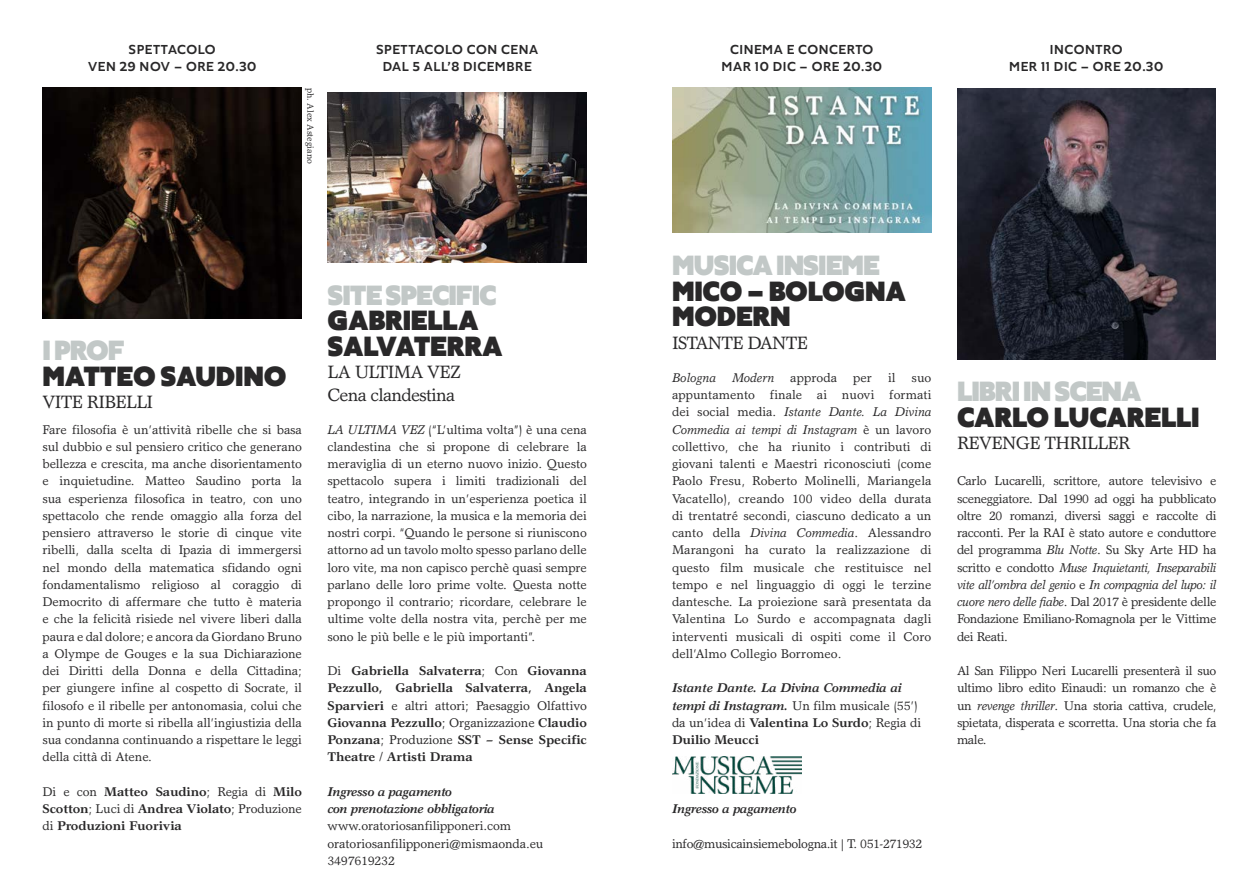
<style>
.page{position:relative;width:1259px;height:893px;background:#fff}
.page>*{position:absolute;margin:0;border:0;box-sizing:border-box;transform-origin:0 0}
.TITOLO_EVENTO{font:800 25.5px/25.5px "Agile Sans";letter-spacing:-.01em;color:#292829}
.TITOLO_EVENTO-2{font:800 25.5px/25.5px "Agile Sans";letter-spacing:-.04em;color:#292829}
.TITOLO_EVENTO-3{font:800 25.5px "Agile Sans";letter-spacing:-.04em;color:#c2c8c7}
.TITOLO_EVENTO-4{font:18px "Garth Graphic";letter-spacing:-.04em;color:#292829}
.BOLD_FIRMA_EVENTO{font:12.75px/17.2px "Garth Graphic";letter-spacing:-.01em;color:#292829;text-align:justify}
.TESTO_EVENTO{font:12.75px/17.2px "Garth Graphic";letter-spacing:-.03em;color:#292829;text-align:justify}
.BOLD_FIRMA_EVENTO-2{font:700 12.75px/17.2px "Garth Graphic";letter-spacing:-.01em;color:#292829;text-align:justify}
.BOLD_FIRMA_EVENTO-3{font:italic 700 12.75px/17.2px "Garth Graphic";letter-spacing:-.01em;color:#292829}
.TESTO_EVENTO-2{font:italic 700 12.75px "Garth Graphic";letter-spacing:-.03em;color:#292829}
.BOLD_FIRMA_EVENTO-4{font:italic 12.75px "Garth Graphic";color:#292829}
.TIPOLOGIA_EVENTO___DATA{font:500 12px "Agile Sans";letter-spacing:.05em;color:#292829}
.TESTO_EVENTO-3{font:9px "Garth Graphic";color:#292829}
.s1{font-weight:400}
.s2{color:#c2c8c7}
.s3{font-style:italic}
.s4{font-weight:400;font-style:normal}
.s5{font-style:normal}
</style>
<div class="page">
<img style="left:327px;top:93px;width:260px;height:169px">
<img style="left:43px;top:88px;width:259px;height:231px">
<img style="left:957px;top:89px;width:259px;height:270px">
<img style="left:672px;top:88px;width:259px;height:145px">
<img style="left:672px;top:757px;width:129px;height:36px">
<p class="TIPOLOGIA_EVENTO___DATA" style="left:129px;top:41px;width:88px">SPETTACOLO</p>
<p class="TIPOLOGIA_EVENTO___DATA" style="left:88px;top:58px;width:170px">VEN 29 NOV – ORE 20.30</p>
<p class="TESTO_EVENTO-3" style="left:316px;top:88px;width:78px;rotate:90deg">ph. Alex Astegiano</p>
<p class="TIPOLOGIA_EVENTO___DATA" style="left:376px;top:41px;width:163px">SPETTACOLO CON CENA</p>
<p class="TIPOLOGIA_EVENTO___DATA" style="left:383px;top:58px;width:150px">DAL 5 ALL’8 DICEMBRE</p>
<p class="TITOLO_EVENTO-3" style="left:43px;top:332px;width:83px">I PROF</p>
<p class="TITOLO_EVENTO" style="left:43px;top:364px;width:245px">MATTEO SAUDINO</p>
<p class="TITOLO_EVENTO-4" style="left:43px;top:391px;width:112px">VITE RIBELLI</p>
<p class="BOLD_FIRMA_EVENTO" style="left:43px;top:420px;width:261px">Fare filosofia è un’attività ribelle che si basa sul dubbio e sul pensiero critico che generano bellezza e crescita, ma anche disorientamento e inquietudine. Matteo Saudino porta la sua esperienza filosofica in teatro, con uno spettacolo che rende omaggio alla forza del pensiero attraverso le storie di cinque vite ribelli, dalla scelta di Ipazia di immergersi nel mondo della matematica sfidando ogni fondamentalismo religioso al coraggio di Democrito di affermare che tutto è materia e che la felicità risiede nel vivere liberi dalla paura e dal dolore; e ancora da Giordano Bruno a Olympe de Gouges e la sua Dichiarazione dei Diritti della Donna e della Cittadina; per giungere infine al cospetto di Socrate, il filosofo e il ribelle per antonomasia, colui che in punto di morte si ribella all’ingiustizia della sua condanna continuando a rispettare le leggi della città di Atene.</p>
<p class="BOLD_FIRMA_EVENTO-2" style="left:43px;top:783px;width:261px"><span class="s1">Di e con</span> Matteo Saudino<span class="s1">; Regia di</span> Milo Scotton<span class="s1">; Luci di</span> Andrea Violato<span class="s1">; Produzione di</span> Produzioni Fuorivia</p>
<p class="TITOLO_EVENTO" style="left:327px;top:283px;width:176px"><span class="s2">SITE SPECIFIC<br></span>GABRIELLA<br>SALVATERRA</p>
<p class="TITOLO_EVENTO-4" style="left:327px;top:361px;width:135px">LA ULTIMA VEZ</p>
<p class="TITOLO_EVENTO-4" style="left:327px;top:383px;width:129px">Cena clandestina</p>
<p class="BOLD_FIRMA_EVENTO" style="left:327px;top:420px;width:261px"><span class="s3">LA ULTIMA VEZ</span> (“L’ultima volta”) è una cena clandestina che si propone di celebrare la meraviglia di un eterno nuovo inizio. Questo spettacolo supera i limiti tradizionali del teatro, integrando in un’esperienza poetica il cibo, la narrazione, la musica e la memoria dei nostri corpi. “Quando le persone si riuniscono attorno ad un tavolo molto spesso parlano delle loro vite, ma non capisco perchè quasi sempre parlano delle loro prime volte. Questa notte propongo il contrario; ricordare, celebrare le ultime volte della nostra vita, perchè per me sono le più belle e le più importanti”.</p>
<p class="BOLD_FIRMA_EVENTO-2" style="left:327px;top:662px;width:261px"><span class="s1">Di</span> Gabriella Salvaterra<span class="s1">; Con</span> Giovanna Pezzullo, Gabriella Salvaterra, Angela Sparvieri <span class="s1">e altri attori; Paesaggio Olfattivo </span>Giovanna Pezzullo<span class="s1">; Organizzazione</span> Claudio Ponzana<span class="s1">; Produzione</span> SST – Sense Specific Theatre / Artisti Drama</p>
<p class="TESTO_EVENTO-2" style="left:327px;top:784px;width:126px">Ingresso a pagamento</p>
<p class="TESTO_EVENTO-2" style="left:327px;top:801px;width:169px">con prenotazione obbligatoria</p>
<p class="BOLD_FIRMA_EVENTO" style="left:327px;top:817px;width:217px;text-align:left">www.oratoriosanfilipponeri.com oratoriosanfilipponeri@mismaonda.eu<br>3497619232</p>
<p class="TIPOLOGIA_EVENTO___DATA" style="left:730px;top:41px;width:145px">CINEMA E CONCERTO</p>
<p class="TIPOLOGIA_EVENTO___DATA" style="left:721px;top:58px;width:162px">MAR 10 DIC – ORE 20.30</p>
<p class="TIPOLOGIA_EVENTO___DATA" style="left:1049px;top:41px;width:74px">INCONTRO</p>
<p class="TIPOLOGIA_EVENTO___DATA" style="left:1009px;top:58px;width:155px">MER 11 DIC – ORE 20.30</p>
<p class="TITOLO_EVENTO-3" style="left:672px;top:247px;width:209px">MUSICA INSIEME</p>
<p class="TITOLO_EVENTO" style="left:672px;top:279px;width:235px">MICO – BOLOGNA<br>MODERN</p>
<p class="TITOLO_EVENTO-4" style="left:672px;top:332px;width:138px">ISTANTE DANTE</p>
<p class="BOLD_FIRMA_EVENTO-4" style="left:672px;top:370px;width:45px">Bologna</p>
<p class="BOLD_FIRMA_EVENTO-4" style="left:732px;top:370px;width:44px">Modern</p>
<p class="BOLD_FIRMA_EVENTO" style="left:790px;top:369px;width:48px">approda</p>
<p class="BOLD_FIRMA_EVENTO" style="left:853px;top:369px;width:20px">per</p>
<p class="BOLD_FIRMA_EVENTO" style="left:888px;top:369px;width:9px">il</p>
<p class="BOLD_FIRMA_EVENTO" style="left:672px;top:369px;width:261px;text-indent:240px">suo appuntamento finale ai nuovi formati dei social media. <span class="s3">Istante Dante. La Divina Commedia ai tempi di Instagram</span> è un lavoro collettivo, che ha riunito i contributi di giovani talenti e Maestri riconosciuti (come Paolo Fresu, Roberto Molinelli, Mariangela Vacatello), creando 100 video della durata di trentatré secondi, ciascuno dedicato a un canto della <span class="s3">Divina Commedia</span>. Alessandro Marangoni ha curato la realizzazione di questo film musicale che restituisce nel tempo e nel linguaggio di oggi le terzine dantesche. La proiezione sarà presentata da Valentina Lo Surdo e accompagnata dagli interventi musicali di ospiti come il Coro dell’Almo Collegio Borromeo.</p>
<p class="BOLD_FIRMA_EVENTO-3" style="left:672px;top:679px;width:251px">Istante Dante. La Divina Commedia ai tempi di Instagram. <span class="s4">Un film musicale (55’) da un’idea di</span> <span class="s5">Valentina Lo Surdo</span><span class="s4">; Regia di </span><span class="s5">Duilio Meucci</span></p>
<p class="TESTO_EVENTO-2" style="left:672px;top:801px;width:126px">Ingresso a pagamento</p>
<p class="TESTO_EVENTO" style="left:672px;top:834px;width:252px">info@musicainsiemebologna.it | T. 051-271932</p>
<p class="TITOLO_EVENTO-2" style="left:957px;top:380px;width:244px"><span class="s2">LIBRI IN SCENA<br></span>CARLO LUCARELLI</p>
<p class="TITOLO_EVENTO-4" style="left:957px;top:432px;width:175px">REVENGE THRILLER</p>
<p class="TESTO_EVENTO" style="left:957px;top:472px;width:261px">Carlo Lucarelli, scrittore, autore televisivo e sceneggiatore. Dal 1990 ad oggi ha pubblicato oltre 20 romanzi, diversi saggi e raccolte di racconti. Per la RAI è stato autore e conduttore del programma <span class="s3">Blu Notte</span>. Su Sky Arte HD ha scritto e condotto <span class="s3">Muse Inquietanti, Inseparabili vite all’ombra del genio</span> e <span class="s3">In compagnia del lupo: il cuore nero delle fiabe</span>. Dal 2017 è presidente delle Fondazione Emiliano-Romagnola per le Vittime dei Reati.</p>
<p class="TESTO_EVENTO" style="left:957px;top:662px;width:261px">Al San Filippo Neri Lucarelli presenterà il suo ultimo libro edito Einaudi: un romanzo che è un <span class="s3">revenge thriller</span>. Una storia cattiva, crudele, spietata, disperata e scorretta. Una storia che fa male.</p>
</div>
